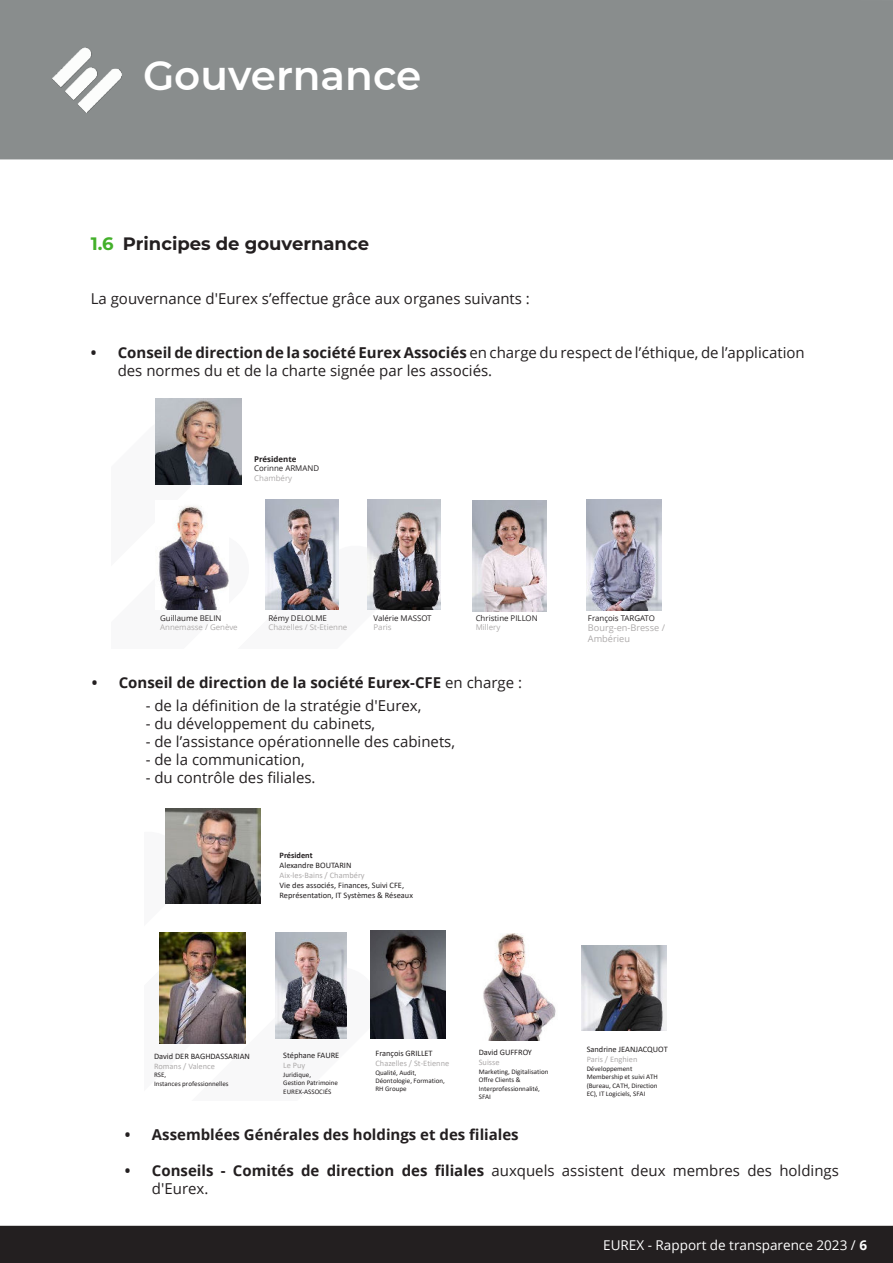
<style>
.page{position:relative;width:893px;height:1263px;background:#fff}
.page>*{position:absolute;margin:0;border:0;box-sizing:border-box;transform-origin:0 0}
.t1{font:600 40.5px "Montserrat";color:#fff}
.t2{font:700 18px "Montserrat";color:#231f20}
.t3{font:15px/18px "Open Sans";color:#231f20}
.t4{font:700 15px "Open Sans";color:#231f20}
.t5{font:13.5px "Open Sans";color:#fff}
.t6{font:9.15px/11.1px "Open Sans";color:#aeabab}
.t7{font:8.4px/10.1px "Calibri";color:#231f20}
.t8{font:8.4px "Calibri";color:#aeabab}
.t9{font:700 8.4px "Calibri";color:#231f20}
.t10{font:7.95px "Open Sans";color:#231f20}
.t11{font:7.95px "Open Sans";color:#aeabab}
.t12{font:700 7.95px "Open Sans";color:#231f20}
.t13{font:7.05px/8.4px "Calibri";color:#231f20}
.s1{color:#43b02a}
.s2{font-weight:700}
.s3{font-weight:400}
</style>
<div class="page">
<div style="left:0;top:1226px;width:893px;height:37px;background:#231f20"></div>
<div style="left:0;top:0;width:893px;height:160px;background:#898d8d"></div>
<img style="left:52px;top:47px;width:70px;height:65px">
<svg style="left:155px;top:414px;width:239px;height:196px"></svg>
<img style="left:156px;top:399px;width:86px;height:86px">
<img style="left:156px;top:500px;width:73px;height:109px">
<img style="left:266px;top:500px;width:73px;height:109px">
<img style="left:368px;top:500px;width:73px;height:109px">
<img style="left:472px;top:500px;width:74px;height:111px">
<img style="left:587px;top:499px;width:74px;height:112px">
<svg style="left:159px;top:828px;width:223px;height:216px"></svg>
<img style="left:483px;top:933px;width:73px;height:108px">
<img style="left:159px;top:932px;width:87px;height:111px">
<img style="left:275px;top:932px;width:71px;height:106px">
<img style="left:370px;top:931px;width:76px;height:107px">
<img style="left:165px;top:808px;width:95px;height:95px">
<img style="left:582px;top:946px;width:84px;height:84px">
<h1 class="t1" style="left:143px;top:59px;width:280px">Gouvernance</h1>
<p class="t2" style="left:91px;top:236px;width:280px"><span class="s1">1.6</span> Principes de gouvernance</p>
<p class="t3" style="left:91px;top:289px;width:441px">La gouvernance d'Eurex s’effectue grâce aux organes suivants :</p>
<p class="t3" style="left:118px;top:345px;width:688px;text-indent:-27px"><span class="s2">• Conseil de direction de la société Eurex Associés</span> en charge du respect de l’éthique, de l’application des normes du et de la charte signée par les associés.</p>
<p class="t12" style="left:254px;top:454px;width:44px">Présidente</p>
<p class="t10" style="left:254px;top:465px;width:66px">Corinne ARMAND</p>
<p class="t11" style="left:254px;top:475px;width:40px">Chambéry</p>
<p class="t10" style="left:160px;top:615px;width:63px">Guillaume BELIN</p>
<p class="t11" style="left:160px;top:624px;width:79px">Annemasse / Genève</p>
<p class="t10" style="left:268px;top:615px;width:60px">Rémy DELOLME</p>
<p class="t11" style="left:268px;top:624px;width:80px">Chazelles / St-Etienne</p>
<p class="t10" style="left:374px;top:615px;width:60px">Valérie MASSOT</p>
<p class="t11" style="left:374px;top:624px;width:20px">Paris</p>
<p class="t10" style="left:476px;top:614px;width:64px">Christine PILLON</p>
<p class="t11" style="left:476px;top:624px;width:26px">Millery</p>
<p class="t4" style="left:92px;top:677px;width:432px">• Conseil de direction de la société Eurex-CFE <span class="s3">en charge :</span></p>
<p class="t3" style="left:146px;top:696px;width:277px">- de la définition de la stratégie d'Eurex,</p>
<p class="t3" style="left:146px;top:716px;width:231px">- du développement du cabinets,</p>
<p class="t3" style="left:146px;top:734px;width:311px">- de l’assistance opérationnelle des cabinets,</p>
<p class="t3" style="left:146px;top:752px;width:161px">- de la communication,</p>
<p class="t3" style="left:146px;top:768px;width:171px">- du contrôle des filiales.</p>
<p class="t9" style="left:280px;top:850px;width:35px">Président</p>
<p class="t7" style="left:280px;top:860px;width:73px">Alexandre BOUTARIN</p>
<p class="t8" style="left:280px;top:871px;width:87px">Aix-les-Bains / Chambéry</p>
<p class="t7" style="left:280px;top:880px;width:135px">Vie des associés, Finances, Suivi CFE,<br>Représentation, IT Systèmes &amp; Réseaux</p>
<p class="t10" style="left:588px;top:614px;width:69px">François TARGATO</p>
<p class="t6" style="left:588px;top:623px;width:79px">Bourg-en-Bresse /<br>Ambérieu</p>
<p class="t7" style="left:154px;top:1051px;width:97px">David DER BAGHDASSARIAN</p>
<p class="t8" style="left:154px;top:1062px;width:62px">Romans / Valence</p>
<p class="t13" style="left:154px;top:1071px;width:76px">RSE,<br>Instances professionnelles</p>
<p class="t7" style="left:283px;top:1050px;width:58px">Stéphane FAURE</p>
<p class="t8" style="left:283px;top:1061px;width:24px">Le Puy</p>
<p class="t13" style="left:283px;top:1070px;width:56px">Juridique,<br>Gestion Patrimoine<br>EUREX-ASSOCIÉS</p>
<p class="t7" style="left:375px;top:1048px;width:59px">François GRILLET</p>
<p class="t8" style="left:375px;top:1059px;width:75px">Chazelles / St-Etienne</p>
<p class="t13" style="left:375px;top:1068px;width:71px">Qualité, Audit,<br>Déontologie, Formation,<br>RH Groupe</p>
<p class="t7" style="left:479px;top:1047px;width:55px">David GUFFROY</p>
<p class="t8" style="left:479px;top:1058px;width:22px">Suisse</p>
<p class="t13" style="left:479px;top:1067px;width:71px">Marketing, Digitalisation<br>Offre Clients &amp;<br>Interprofessionnalité,<br>SFAI</p>
<p class="t7" style="left:587px;top:1044px;width:83px">Sandrine JEANJACQUOT</p>
<p class="t8" style="left:587px;top:1055px;width:52px">Paris / Enghien</p>
<p class="t13" style="left:587px;top:1064px;width:73px">Développement<br>Membership et suivi ATH (Bureau, CATH, Direction<br>EC), IT Logiciels, SFAI</p>
<p class="t4" style="left:125px;top:1128px;width:395px">• Assemblées Générales des holdings et des filiales</p>
<p class="t3" style="left:152px;top:1163px;width:688px;text-indent:-27px"><span class="s2">• Conseils - Comités de direction des filiales</span> auxquels assistent deux membres des holdings d'Eurex.</p>
<p class="t5" style="left:603px;top:1240px;width:265px">EUREX - Rapport de transparence 2023 / <span class="s2">6</span></p>
</div>
